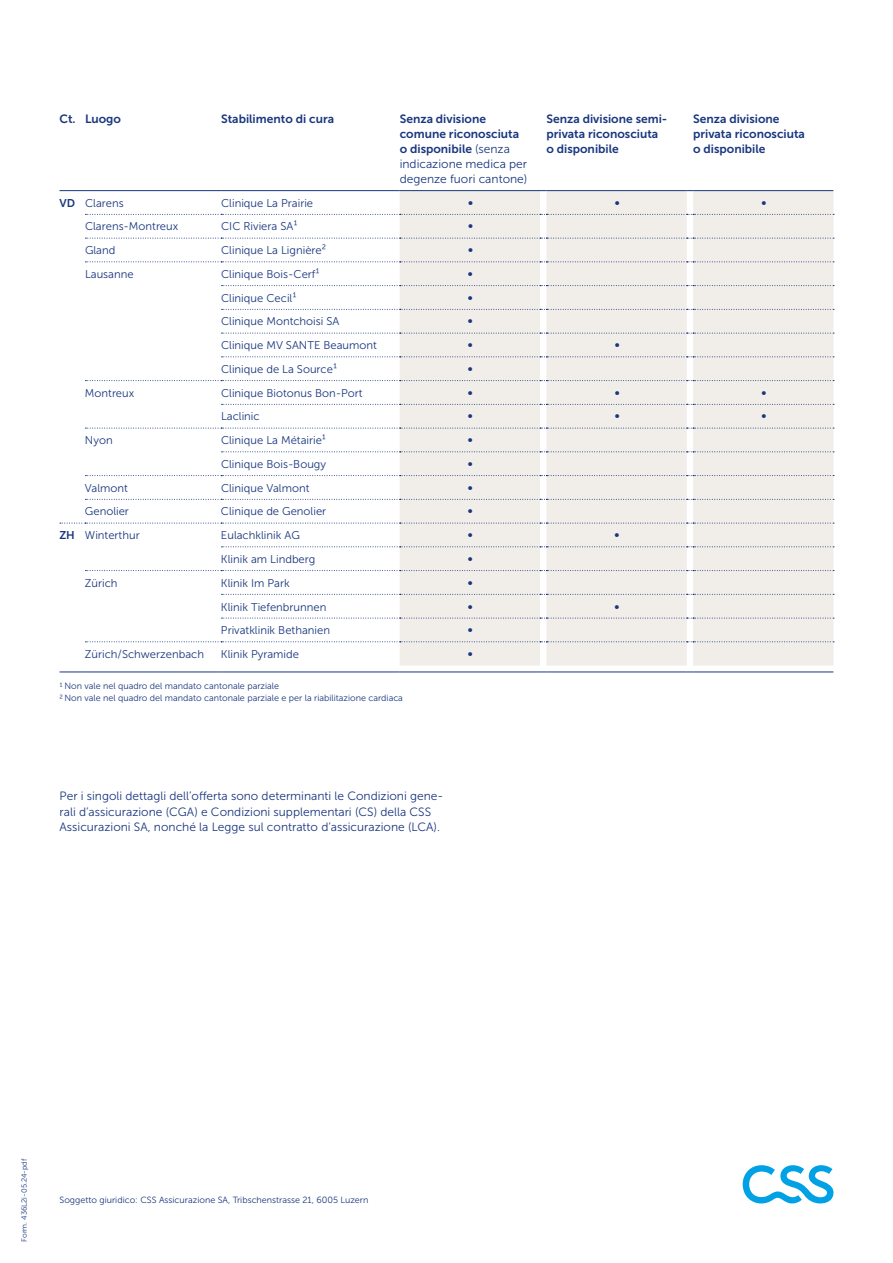
<style>
.page{position:relative;width:893px;height:1263px;background:#fff}
.page>*{position:absolute;margin:0;border:0;box-sizing:border-box;transform-origin:0 0}
.t1{font:12px/15.8px "Museo Sans 300";color:#19367e}
.t2{font:12px/15px "Museo Sans 700";color:#19367e}
.t3{font:11.25px "Museo Sans 300";color:#19367e}
.t4{font:9px/12px "Museo Sans 300";color:#19367e}
.t5{font:7.5px "Museo Sans 300";color:#19367e}
.s1{font-family:"Museo Sans 300"}
.s2{font-family:"Museo Sans 700"}
</style>
<div class="page">
<svg style="left:743px;top:1165px;width:90px;height:38px"></svg>
<div style="left:400px;top:191px;width:433px;height:474px;background:#f1ede8"></div>
<svg style="left:60px;top:190px;width:25px;height:1px"></svg>
<hr style="left:85px;top:190px;width:136px;height:1px;background:#19367e">
<hr style="left:221px;top:190px;width:179px;height:1px;background:#19367e">
<hr style="left:400px;top:190px;width:140px;height:1px;background:#19367e">
<hr style="left:546px;top:190px;width:141px;height:1px;background:#19367e">
<hr style="left:693px;top:190px;width:140px;height:1px;background:#19367e">
<svg style="left:60px;top:671px;width:25px;height:1px"></svg>
<hr style="left:85px;top:671px;width:136px;height:1px;background:#19367e">
<hr style="left:221px;top:671px;width:179px;height:1px;background:#19367e">
<hr style="left:400px;top:671px;width:140px;height:1px;background:#19367e">
<hr style="left:546px;top:671px;width:141px;height:1px;background:#19367e">
<hr style="left:693px;top:671px;width:140px;height:1px;background:#19367e">
<svg style="left:85px;top:214px;width:749px;height:1px"></svg>
<svg style="left:85px;top:238px;width:749px;height:1px"></svg>
<svg style="left:221px;top:285px;width:613px;height:1px"></svg>
<svg style="left:221px;top:309px;width:613px;height:1px"></svg>
<svg style="left:221px;top:333px;width:613px;height:1px"></svg>
<svg style="left:221px;top:356px;width:613px;height:1px"></svg>
<svg style="left:221px;top:404px;width:613px;height:1px"></svg>
<svg style="left:221px;top:451px;width:613px;height:1px"></svg>
<svg style="left:85px;top:499px;width:749px;height:1px"></svg>
<svg style="left:221px;top:546px;width:613px;height:1px"></svg>
<svg style="left:221px;top:594px;width:613px;height:1px"></svg>
<svg style="left:221px;top:618px;width:613px;height:1px"></svg>
<svg style="left:85px;top:261px;width:749px;height:1px"></svg>
<svg style="left:85px;top:380px;width:749px;height:1px"></svg>
<svg style="left:85px;top:428px;width:749px;height:1px"></svg>
<svg style="left:85px;top:475px;width:749px;height:1px"></svg>
<svg style="left:60px;top:523px;width:774px;height:1px"></svg>
<svg style="left:85px;top:570px;width:749px;height:1px"></svg>
<svg style="left:85px;top:641px;width:749px;height:1px"></svg>
<p class="t2" style="left:60px;top:111px;width:63px">Ct. Luogo</p>
<p class="t2" style="left:221px;top:111px;width:115px">Stabilimento di cura</p>
<p class="t2" style="left:400px;top:111px;width:121px">Senza divisione comune riconosciuta o disponibile <span class="s1">(senza</span></p>
<p class="t1" style="left:400px;top:156px;width:129px;line-height:15px">indicazione medica per degenze fuori cantone)</p>
<p class="t2" style="left:546px;top:111px;width:122px">Senza divisione semi&shy;privata riconosciuta o disponibile</p>
<p class="t2" style="left:693px;top:111px;width:113px">Senza divisione privata riconosciuta o disponibile</p>
<p class="t3" style="left:60px;top:197px;width:66px"><span class="s2">VD</span> Clarens</p>
<p class="t3" style="left:221px;top:197px;width:94px">Clinique La Prairie</p>
<p class="t3" style="left:468px;top:197px;width:7px">∞</p>
<p class="t3" style="left:614px;top:197px;width:7px">∞</p>
<p class="t3" style="left:761px;top:197px;width:7px">∞</p>
<p class="t3" style="left:85px;top:221px;width:95px">Clarens-Montreux</p>
<p class="t3" style="left:221px;top:221px;width:78px">CIC Riviera SA1</p>
<p class="t3" style="left:468px;top:221px;width:7px">∞</p>
<p class="t3" style="left:85px;top:244px;width:32px">Gland</p>
<p class="t3" style="left:221px;top:244px;width:106px">Clinique La Lignière2</p>
<p class="t3" style="left:468px;top:244px;width:7px">∞</p>
<p class="t3" style="left:85px;top:268px;width:50px">Lausanne</p>
<p class="t3" style="left:221px;top:268px;width:100px">Clinique Bois-Cerf1</p>
<p class="t3" style="left:468px;top:268px;width:7px">∞</p>
<p class="t3" style="left:221px;top:292px;width:77px">Clinique Cecil1</p>
<p class="t3" style="left:468px;top:292px;width:7px">∞</p>
<p class="t3" style="left:221px;top:316px;width:120px">Clinique Montchoisi SA</p>
<p class="t3" style="left:468px;top:316px;width:7px">∞</p>
<p class="t3" style="left:221px;top:339px;width:157px">Clinique MV SANTE Beaumont</p>
<p class="t3" style="left:468px;top:339px;width:7px">∞</p>
<p class="t3" style="left:614px;top:339px;width:7px">∞</p>
<p class="t3" style="left:221px;top:363px;width:118px">Clinique de La Source1</p>
<p class="t3" style="left:468px;top:363px;width:7px">∞</p>
<p class="t3" style="left:85px;top:387px;width:51px">Montreux</p>
<p class="t3" style="left:221px;top:387px;width:143px">Clinique Biotonus Bon-Port</p>
<p class="t3" style="left:468px;top:387px;width:7px">∞</p>
<p class="t3" style="left:614px;top:387px;width:7px">∞</p>
<p class="t3" style="left:761px;top:387px;width:7px">∞</p>
<p class="t3" style="left:221px;top:411px;width:40px">Laclinic</p>
<p class="t3" style="left:468px;top:411px;width:7px">∞</p>
<p class="t3" style="left:614px;top:411px;width:7px">∞</p>
<p class="t3" style="left:761px;top:411px;width:7px">∞</p>
<p class="t3" style="left:85px;top:434px;width:29px">Nyon</p>
<p class="t3" style="left:221px;top:434px;width:107px">Clinique La Métairie1</p>
<p class="t3" style="left:468px;top:434px;width:7px">∞</p>
<p class="t3" style="left:221px;top:458px;width:107px">Clinique Bois-Bougy</p>
<p class="t3" style="left:468px;top:458px;width:7px">∞</p>
<p class="t3" style="left:85px;top:482px;width:45px">Valmont</p>
<p class="t3" style="left:221px;top:482px;width:90px">Clinique Valmont</p>
<p class="t3" style="left:468px;top:482px;width:7px">∞</p>
<p class="t3" style="left:85px;top:505px;width:46px">Genolier</p>
<p class="t3" style="left:221px;top:505px;width:107px">Clinique de Genolier</p>
<p class="t3" style="left:468px;top:505px;width:7px">∞</p>
<p class="t3" style="left:59px;top:529px;width:82px"><span class="s2">ZH</span> Winterthur</p>
<p class="t3" style="left:221px;top:529px;width:80px">Eulachklinik AG</p>
<p class="t3" style="left:468px;top:529px;width:7px">∞</p>
<p class="t3" style="left:614px;top:529px;width:7px">∞</p>
<p class="t3" style="left:221px;top:553px;width:96px">Klinik am Lindberg</p>
<p class="t3" style="left:468px;top:553px;width:7px">∞</p>
<p class="t3" style="left:85px;top:577px;width:34px">Zürich</p>
<p class="t3" style="left:221px;top:577px;width:70px">Klinik Im Park</p>
<p class="t3" style="left:468px;top:577px;width:7px">∞</p>
<p class="t3" style="left:221px;top:600px;width:107px">Klinik Tiefenbrunnen</p>
<p class="t3" style="left:468px;top:600px;width:7px">∞</p>
<p class="t3" style="left:614px;top:600px;width:7px">∞</p>
<p class="t3" style="left:221px;top:624px;width:111px">Privatklinik Bethanien</p>
<p class="t3" style="left:467px;top:624px;width:7px">∞</p>
<p class="t3" style="left:85px;top:648px;width:121px">Zürich/Schwerzenbach</p>
<p class="t3" style="left:221px;top:648px;width:80px">Klinik Pyramide</p>
<p class="t3" style="left:467px;top:648px;width:7px">∞</p>
<p class="t4" style="left:60px;top:680px;width:345px">1 Non vale nel quadro del mandato cantonale parziale<br>2 Non vale nel quadro del mandato cantonale parziale e per la riabilitazione cardiaca</p>
<p class="t1" style="left:60px;top:788px;width:385px">Per i singoli dettagli dell’offerta sono determinanti le Condizioni gene&shy;rali d’assicurazione (CGA) e Condizioni supplementari (CS) della CSS<br>Assicurazioni SA, nonché la Legge sul contratto d’assicurazione (LCA).</p>
<p class="t5" style="left:20px;top:1242px;width:84px;rotate:-90deg">Form. 436L2i-05.24-pdf</p>
<p class="t4" style="left:60px;top:1194px;width:310px">Soggetto giuridico: CSS Assicurazione SA, Tribschenstrasse 21, 6005 Luzern</p>
</div>
